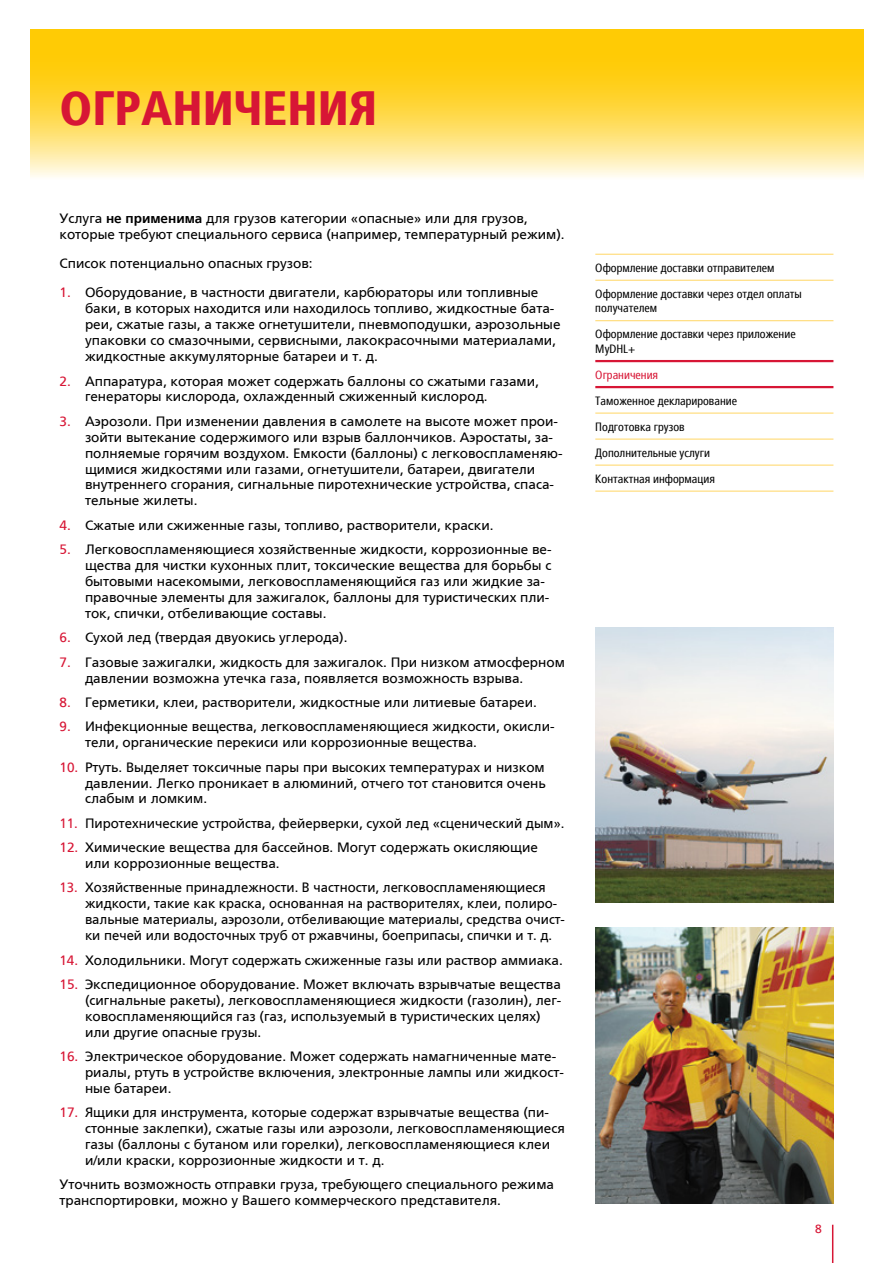
<style>
.page{position:relative;width:893px;height:1263px;background:#fff}
.page>*{position:absolute;margin:0;border:0;box-sizing:border-box;transform-origin:0 0}
.t1{font:900 condensed 48px "Frutiger LTCYR";color:#d71635}
.t2{font:13.5px/15.9px "Frutiger LTCYR";color:#000}
.t3{font:condensed 12px/26px "Frutiger LTCYR";color:#000}
.t4{font:condensed 12px "Frutiger LTCYR";color:#d71635}
.t5{font:12px "Frutiger LTCYR";color:#d71635}
.s1{font-weight:700}
.s2{color:#d71635}
</style>
<div class="page">
<svg style="left:30px;top:30px;width:833px;height:147px"></svg>
<img style="left:595px;top:928px;width:238px;height:275px">
<img style="left:595px;top:627px;width:238px;height:276px">
<hr style="left:832px;top:1225px;width:1px;height:38px;background:#d71635">
<hr style="left:595px;top:254px;width:238px;height:1px;background:#ffdd7e">
<hr style="left:595px;top:280px;width:238px;height:1px;background:#ffdd7e">
<hr style="left:595px;top:320px;width:238px;height:1px;background:#ffdd7e">
<hr style="left:595px;top:412px;width:238px;height:2px;background:#ffdd7e">
<hr style="left:595px;top:438px;width:238px;height:2px;background:#ffdd7e">
<hr style="left:595px;top:464px;width:238px;height:2px;background:#ffdd7e">
<hr style="left:595px;top:490px;width:238px;height:2px;background:#ffdd7e">
<hr style="left:595px;top:360px;width:238px;height:2px;background:#d71635">
<hr style="left:595px;top:386px;width:238px;height:2px;background:#d71635">
<h1 class="t1" style="left:60px;top:82px;width:319px">ОГРАНИЧЕНИЯ</h1>
<p class="t2" style="left:60px;top:210px;width:507px">Услуга <span class="s1">не применима</span> для грузов категории «опасные» или для грузов, которые требуют специального сервиса (например, температурный режим).</p>
<p class="t2" style="left:60px;top:256px;width:255px">Список потенциально опасных грузов:</p>
<p class="t2" style="left:85px;top:285px;width:477px;text-indent:-26px"><span class="s2">1.</span> Оборудование, в частности двигатели, карбюраторы или топливные баки, в которых находится или находилось топливо, жидкостные бата&shy;реи, сжатые газы, а также огнетушители, пневмоподушки, аэрозольные упаковки со смазочными, сервисными, лакокрасочными материалами, жидкостные аккумуляторные батареи и т. д.</p>
<p class="t2" style="left:85px;top:373px;width:455px;text-indent:-26px"><span class="s2">2.</span> Аппаратура, которая может содержать баллоны со сжатыми газами, генераторы кислорода, охлажденный сжиженный кислород.</p>
<p class="t2" style="left:85px;top:413px;width:479px;text-indent:-26px"><span class="s2">3.</span> Аэрозоли. При изменении давления в самолете на высоте может прои&shy;зойти вытекание содержимого или взрыв баллончиков. Аэростаты, за&shy;полняемые горячим воздухом. Емкости (баллоны) с легковоспламеняю&shy;щимися жидкостями или газами, огнетушители, батареи, двигатели внутреннего сгорания, сигнальные пиротехнические устройства, спаса&shy;тельные жилеты.</p>
<p class="t2" style="left:60px;top:517px;width:435px"><span class="s2">4.</span> Сжатые или сжиженные газы, топливо, растворители, краски.</p>
<p class="t2" style="left:85px;top:542px;width:468px;text-indent:-26px"><span class="s2">5.</span> Легковоспламеняющиеся хозяйственные жидкости, коррозионные ве&shy;щества для чистки кухонных плит, токсические вещества для борьбы с бытовыми насекомыми, легковоспламеняющийся газ или жидкие за&shy;правочные элементы для зажигалок, баллоны для туристических пли&shy;ток, спички, отбеливающие составы.</p>
<p class="t2" style="left:60px;top:630px;width:289px"><span class="s2">6.</span> Сухой лед (твердая двуокись углерода).</p>
<p class="t2" style="left:85px;top:654px;width:481px;text-indent:-26px"><span class="s2">7.</span> Газовые зажигалки, жидкость для зажигалок. При низком атмосферном давлении возможна утечка газа, появляется возможность взрыва.</p>
<p class="t2" style="left:60px;top:694px;width:479px"><span class="s2">8.</span> Герметики, клеи, растворители, жидкостные или литиевые батареи.</p>
<p class="t2" style="left:85px;top:719px;width:471px;text-indent:-26px"><span class="s2">9.</span> Инфекционные вещества, легковоспламеняющиеся жидкости, окисли&shy;тели, органические перекиси или коррозионные вещества.</p>
<p class="t2" style="left:85px;top:759px;width:462px;text-align:justify;text-indent:-26px"><span class="s2">10.</span> Ртуть. Выделяет токсичные пары при высоких температурах и низком давлении. Легко проникает в алюминий, отчего тот становится очень слабым и ломким.</p>
<p class="t2" style="left:60px;top:815px;width:507px"><span class="s2">11.</span> Пиротехнические устройства, фейерверки, сухой лед «сценический дым».</p>
<p class="t2" style="left:85px;top:840px;width:454px;text-indent:-26px"><span class="s2">12.</span> Химические вещества для бассейнов. Могут содержать окисляющие или коррозионные вещества.</p>
<p class="t2" style="left:85px;top:880px;width:481px;text-indent:-26px"><span class="s2">13.</span> Хозяйственные принадлежности. В частности, легковоспламеняющиеся жидкости, такие как краска, основанная на растворителях, клеи, полиро&shy;вальные материалы, аэрозоли, отбеливающие материалы, средства очист&shy;ки печей или водосточных труб от ржавчины, боеприпасы, спички и т. д.</p>
<p class="t2" style="left:60px;top:952px;width:505px"><span class="s2">14.</span> Холодильники. Могут содержать сжиженные газы или раствор аммиака.</p>
<p class="t2" style="left:85px;top:976px;width:478px;text-indent:-26px"><span class="s2">15.</span> Экспедиционное оборудование. Может включать взрывчатые вещества (сигнальные ракеты), легковоспламеняющиеся жидкости (газолин), лег&shy;ковоспламеняющийся газ (газ, используемый в туристических целях) или другие опасные грузы.</p>
<p class="t2" style="left:85px;top:1048px;width:480px;text-indent:-26px"><span class="s2">16.</span> Электрическое оборудование. Может содержать намагниченные мате&shy;риалы, ртуть в устройстве включения, электронные лампы или жидкост&shy;ные батареи.</p>
<p class="t2" style="left:85px;top:1105px;width:481px;text-indent:-26px"><span class="s2">17.</span> Ящики для инструмента, которые содержат взрывчатые вещества (пи&shy;стонные заклепки), сжатые газы или аэрозоли, легковоспламеняющиеся газы (баллоны с бутаном или горелки), легковоспламеняющиеся клеи и/или краски, коррозионные жидкости и т. д.</p>
<p class="t2" style="left:60px;top:1177px;width:496px">Уточнить возможность отправки груза, требующего специального режима транспортировки, можно у Вашего коммерческого представителя.</p>
<p class="t3" style="left:595px;top:255px;width:208px">Оформление доставки отправителем<br>Оформление доставки через отдел оплаты</p>
<p class="t3" style="left:595px;top:295px;width:202px">получателем<br>Оформление доставки через приложение</p>
<p class="t3" style="left:595px;top:336px;width:42px">MyDHL+</p>
<p class="t4" style="left:595px;top:368px;width:64px">Ограничения</p>
<p class="t3" style="left:595px;top:388px;width:143px">Таможенное декларирование<br>Подготовка грузов<br>Дополнительные услуги<br>Контактная информация</p>
<p class="t5" style="left:815px;top:1222px;width:8px">8</p>
</div>
